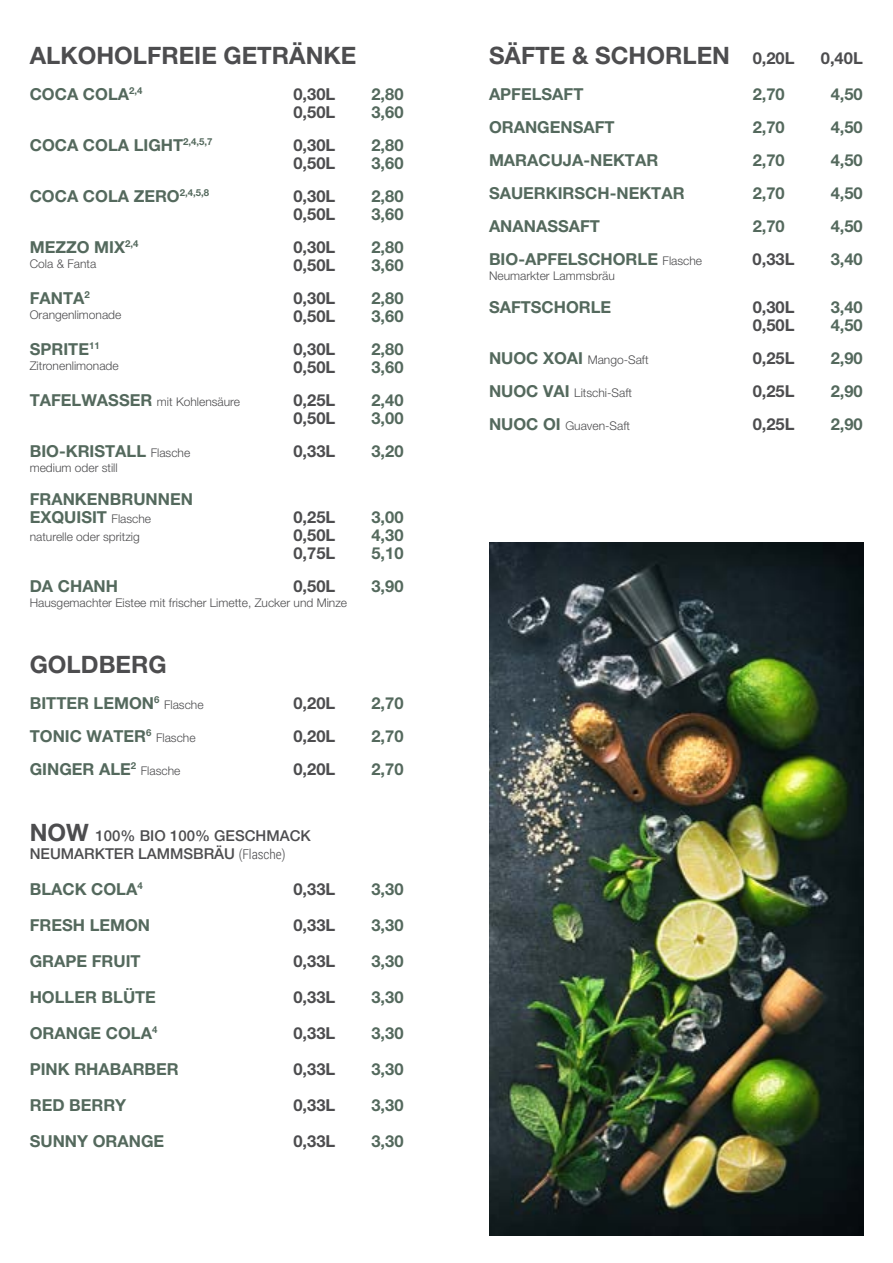
<style>
.page{position:relative;width:893px;height:1263px;background:#fff}
.page>*{position:absolute;margin:0;border:0;box-sizing:border-box;transform-origin:0 0}
.t1{font:700 24px "Helvetica Neue LT Pro";color:#4d4d4f}
.t2{font:700 16.5px/18px "Helvetica Neue LT Pro";color:#54695d}
.t3{font:700 16.5px "Helvetica Neue LT Pro";color:#4d4d4f}
.t4{font:500 15px/18px "Helvetica Neue LT Pro";color:#4d4d4f}
.t5{font:300 12px "Helvetica Neue LT Pro";color:#4d4d4f}
.s1{font-weight:700;font-size:16.5px;color:#54695d}
.s2{font-weight:300;font-size:12px;color:#4d4d4f}
.s3{font-weight:700;font-size:24px}
.s4{font-family:"Roboto Condensed";font-weight:300;font-size:13.5px}
.s5{font-size:16.5px}
</style>
<div class="page">
<img style="left:489px;top:543px;width:374px;height:693px">
<h1 class="t1" style="left:30px;top:40px;width:328px">ALKOHOLFREIE GETRÄNKE</h1>
<p class="t2" style="left:30px;top:84px;width:114px">COCA COLA<sup>2,4</sup></p>
<p class="t3" style="left:293px;top:84px;width:43px">0,30L</p>
<p class="t2" style="left:371px;top:84px;width:34px">2,80</p>
<p class="t3" style="left:293px;top:102px;width:43px">0,50L</p>
<p class="t2" style="left:371px;top:102px;width:34px">3,60</p>
<p class="t2" style="left:30px;top:135px;width:184px">COCA COLA LIGHT<sup>2,4,5,7</sup></p>
<p class="t3" style="left:293px;top:135px;width:43px">0,30L</p>
<p class="t2" style="left:371px;top:135px;width:34px">2,80</p>
<p class="t3" style="left:293px;top:153px;width:43px">0,50L</p>
<p class="t2" style="left:371px;top:153px;width:34px">3,60</p>
<p class="t2" style="left:30px;top:186px;width:181px">COCA COLA ZERO<sup>2,4,5,8</sup></p>
<p class="t3" style="left:293px;top:186px;width:43px">0,30L</p>
<p class="t2" style="left:371px;top:186px;width:34px">2,80</p>
<p class="t3" style="left:293px;top:204px;width:43px">0,50L</p>
<p class="t2" style="left:371px;top:204px;width:34px">3,60</p>
<p class="t2" style="left:30px;top:237px;width:110px">MEZZO MIX<sup>2,4</sup></p>
<p class="t3" style="left:293px;top:237px;width:43px">0,30L</p>
<p class="t2" style="left:371px;top:237px;width:34px">2,80</p>
<p class="t5" style="left:30px;top:256px;width:68px">Cola &amp; Fanta</p>
<p class="t3" style="left:293px;top:255px;width:43px">0,50L</p>
<p class="t2" style="left:371px;top:255px;width:34px">3,60</p>
<p class="t2" style="left:30px;top:288px;width:62px">FANTA<sup>2</sup></p>
<p class="t3" style="left:293px;top:288px;width:43px">0,30L</p>
<p class="t2" style="left:371px;top:288px;width:34px">2,80</p>
<p class="t5" style="left:30px;top:307px;width:93px">Orangenlimonade</p>
<p class="t3" style="left:293px;top:306px;width:43px">0,50L</p>
<p class="t2" style="left:371px;top:306px;width:34px">3,60</p>
<p class="t2" style="left:30px;top:339px;width:71px">SPRITE<sup>11</sup></p>
<p class="t3" style="left:293px;top:339px;width:43px">0,30L</p>
<p class="t2" style="left:371px;top:339px;width:34px">2,80</p>
<p class="t5" style="left:30px;top:358px;width:90px">Zitronenlimonade</p>
<p class="t3" style="left:293px;top:357px;width:43px">0,50L</p>
<p class="t2" style="left:371px;top:357px;width:34px">3,60</p>
<p class="t5" style="left:30px;top:394px;width:212px"><span class="s1">TAFELWASSER</span> mit Kohlensäure</p>
<p class="t3" style="left:293px;top:390px;width:43px">0,25L</p>
<p class="t2" style="left:371px;top:390px;width:34px">2,40</p>
<p class="t3" style="left:293px;top:408px;width:43px">0,50L</p>
<p class="t2" style="left:371px;top:408px;width:34px">3,00</p>
<p class="t2" style="left:30px;top:441px;width:162px">BIO-KRISTALL <span class="s2">Flasche</span></p>
<p class="t3" style="left:293px;top:441px;width:43px">0,33L</p>
<p class="t2" style="left:371px;top:441px;width:34px">3,20</p>
<p class="t5" style="left:30px;top:460px;width:89px">medium oder still</p>
<p class="t2" style="left:30px;top:489px;width:165px">FRANKENBRUNNEN<br>EXQUISIT <span class="s2">Flasche</span></p>
<p class="t3" style="left:293px;top:507px;width:43px">0,25L</p>
<p class="t2" style="left:371px;top:507px;width:34px">3,00</p>
<p class="t5" style="left:30px;top:529px;width:112px">naturelle oder spritzig</p>
<p class="t3" style="left:293px;top:525px;width:43px">0,50L</p>
<p class="t2" style="left:371px;top:525px;width:34px">4,30</p>
<p class="t3" style="left:293px;top:543px;width:43px">0,75L</p>
<p class="t2" style="left:371px;top:543px;width:34px">5,10</p>
<p class="t2" style="left:30px;top:576px;width:90px">DA CHANH</p>
<p class="t3" style="left:293px;top:576px;width:43px">0,50L</p>
<p class="t2" style="left:371px;top:576px;width:34px">3,90</p>
<p class="t5" style="left:30px;top:595px;width:319px">Hausgemachter Eistee mit frischer Limette, Zucker und Minze</p>
<h1 class="t1" style="left:30px;top:649px;width:138px">GOLDBERG</h1>
<p class="t2" style="left:30px;top:693px;width:131px">BITTER LEMON<sup>6</sup></p>
<p class="t5" style="left:164px;top:697px;width:41px">Flasche</p>
<p class="t3" style="left:293px;top:693px;width:43px">0,20L</p>
<p class="t2" style="left:371px;top:693px;width:34px">2,70</p>
<p class="t2" style="left:30px;top:726px;width:123px">TONIC WATER<sup>6</sup></p>
<p class="t5" style="left:156px;top:730px;width:41px">Flasche</p>
<p class="t3" style="left:293px;top:726px;width:43px">0,20L</p>
<p class="t2" style="left:371px;top:726px;width:34px">2,70</p>
<p class="t2" style="left:30px;top:759px;width:108px">GINGER ALE<sup>2</sup></p>
<p class="t5" style="left:141px;top:763px;width:41px">Flasche</p>
<p class="t3" style="left:293px;top:759px;width:43px">0,20L</p>
<p class="t2" style="left:371px;top:759px;width:34px">2,70</p>
<p class="t4" style="left:30px;top:826px;width:283px"><span class="s3">NOW</span> 100% BIO 100% GESCHMACK<br>NEUMARKTER LAMMSBRÄU <span class="s4">(Flasche)</span></p>
<p class="t2" style="left:30px;top:879px;width:114px">BLACK COLA<sup>4</sup></p>
<p class="t3" style="left:293px;top:879px;width:43px">0,33L</p>
<p class="t2" style="left:371px;top:879px;width:34px">3,30</p>
<p class="t2" style="left:30px;top:915px;width:122px">FRESH LEMON</p>
<p class="t3" style="left:293px;top:915px;width:43px">0,33L</p>
<p class="t2" style="left:371px;top:915px;width:34px">3,30</p>
<p class="t2" style="left:30px;top:951px;width:112px">GRAPE FRUIT</p>
<p class="t3" style="left:293px;top:951px;width:43px">0,33L</p>
<p class="t2" style="left:371px;top:951px;width:34px">3,30</p>
<p class="t2" style="left:30px;top:987px;width:128px">HOLLER BLÜTE</p>
<p class="t3" style="left:293px;top:987px;width:43px">0,33L</p>
<p class="t2" style="left:371px;top:987px;width:34px">3,30</p>
<p class="t2" style="left:30px;top:1023px;width:129px">ORANGE COLA<sup>4</sup></p>
<p class="t3" style="left:293px;top:1023px;width:43px">0,33L</p>
<p class="t2" style="left:371px;top:1023px;width:34px">3,30</p>
<p class="t2" style="left:30px;top:1059px;width:151px">PINK RHABARBER</p>
<p class="t3" style="left:293px;top:1059px;width:43px">0,33L</p>
<p class="t2" style="left:371px;top:1059px;width:34px">3,30</p>
<p class="t2" style="left:30px;top:1095px;width:98px">RED BERRY</p>
<p class="t3" style="left:293px;top:1095px;width:43px">0,33L</p>
<p class="t2" style="left:371px;top:1095px;width:34px">3,30</p>
<p class="t2" style="left:30px;top:1131px;width:136px">SUNNY ORANGE</p>
<p class="t3" style="left:293px;top:1131px;width:43px">0,33L</p>
<p class="t2" style="left:371px;top:1131px;width:34px">3,30</p>
<h1 class="t1" style="left:489px;top:40px;width:307px">SÄFTE &amp; SCHORLEN <span class="s5">0,20L</span></h1>
<p class="t3" style="left:821px;top:48px;width:43px">0,40L</p>
<p class="t2" style="left:489px;top:84px;width:96px">APFELSAFT</p>
<p class="t2" style="left:753px;top:84px;width:34px">2,70</p>
<p class="t2" style="left:831px;top:84px;width:34px">4,50</p>
<p class="t2" style="left:489px;top:117px;width:127px">ORANGENSAFT</p>
<p class="t2" style="left:753px;top:117px;width:34px">2,70</p>
<p class="t2" style="left:831px;top:117px;width:34px">4,50</p>
<p class="t2" style="left:489px;top:150px;width:171px">MARACUJA-NEKTAR</p>
<p class="t2" style="left:753px;top:150px;width:34px">2,70</p>
<p class="t2" style="left:831px;top:150px;width:34px">4,50</p>
<p class="t2" style="left:489px;top:183px;width:197px">SAUERKIRSCH-NEKTAR</p>
<p class="t2" style="left:753px;top:183px;width:34px">2,70</p>
<p class="t2" style="left:831px;top:183px;width:34px">4,50</p>
<p class="t2" style="left:489px;top:216px;width:112px">ANANASSAFT</p>
<p class="t2" style="left:753px;top:216px;width:34px">2,70</p>
<p class="t2" style="left:831px;top:216px;width:34px">4,50</p>
<p class="t2" style="left:489px;top:249px;width:215px">BIO-APFELSCHORLE <span class="s2">Flasche</span></p>
<p class="t3" style="left:753px;top:249px;width:43px">0,33L</p>
<p class="t2" style="left:831px;top:249px;width:34px">3,40</p>
<p class="t5" style="left:489px;top:268px;width:127px">Neumarkter Lammsbräu</p>
<p class="t2" style="left:489px;top:297px;width:124px">SAFTSCHORLE</p>
<p class="t3" style="left:753px;top:297px;width:43px">0,30L</p>
<p class="t2" style="left:831px;top:297px;width:34px">3,40</p>
<p class="t3" style="left:753px;top:315px;width:43px">0,50L</p>
<p class="t2" style="left:831px;top:315px;width:34px">4,50</p>
<p class="t5" style="left:489px;top:352px;width:161px"><span class="s1">NUOC XOAI</span> Mango-Saft</p>
<p class="t3" style="left:753px;top:348px;width:43px">0,25L</p>
<p class="t2" style="left:831px;top:348px;width:34px">2,90</p>
<p class="t5" style="left:489px;top:385px;width:145px"><span class="s1">NUOC VAI</span> Litschi-Saft</p>
<p class="t3" style="left:753px;top:381px;width:43px">0,25L</p>
<p class="t2" style="left:831px;top:381px;width:34px">2,90</p>
<p class="t5" style="left:489px;top:418px;width:143px"><span class="s1">NUOC OI</span> Guaven-Saft</p>
<p class="t3" style="left:753px;top:414px;width:43px">0,25L</p>
<p class="t2" style="left:831px;top:414px;width:34px">2,90</p>
</div>
